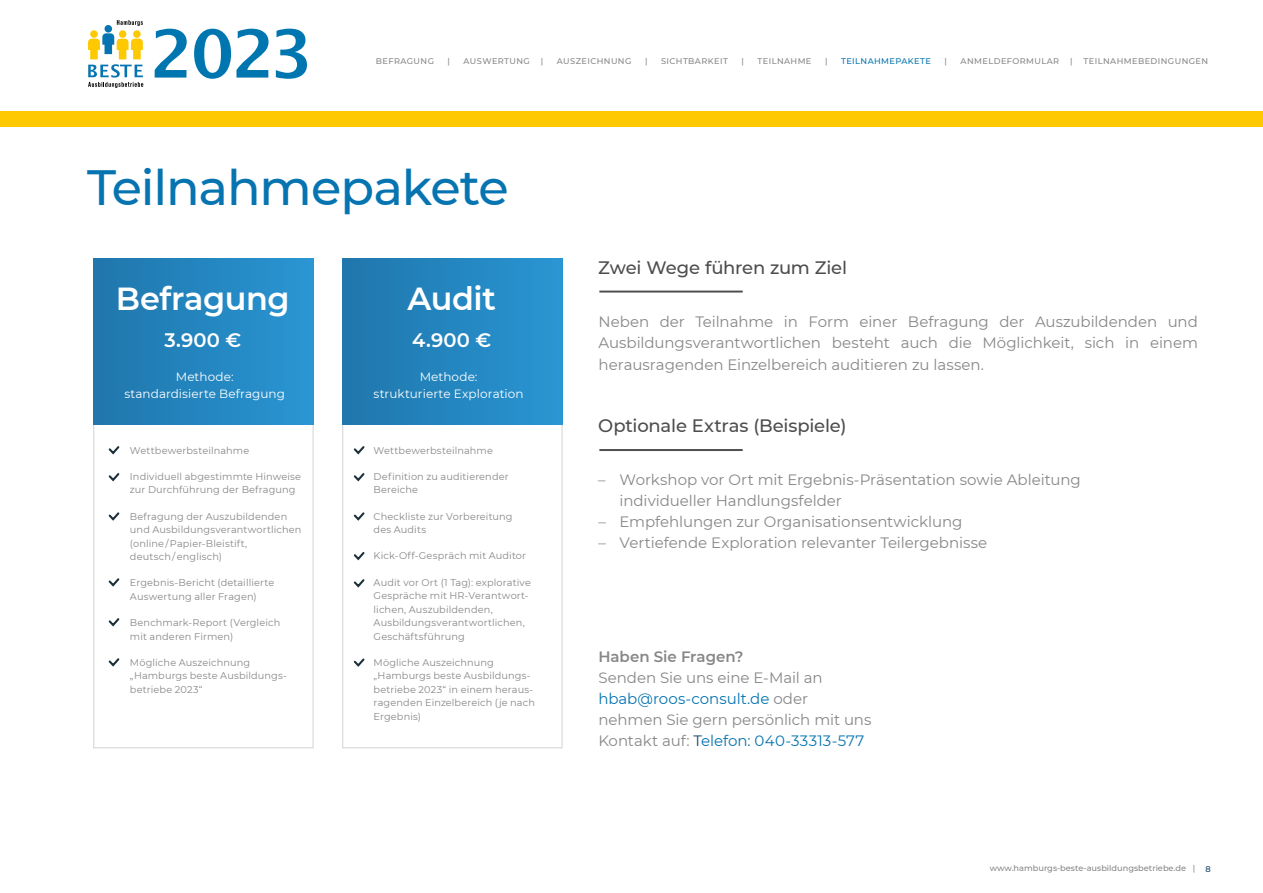
<style>
.page{position:relative;width:1263px;height:893px;background:#fff}
.page>*{position:absolute;margin:0;border:0;box-sizing:border-box;transform-origin:0 0}
.t1{font:700 66px "Lucida Grande";color:#0076b1}
.t2{font:500 49.5px "Montserrat";letter-spacing:-.025em;color:#0674b0}
.t3{font:600 31.95px "Montserrat";letter-spacing:-.01em;color:#fff}
.t4{font:600 19.5px "Montserrat";letter-spacing:.01em;color:#fff}
.t5{font:500 18px "Montserrat";letter-spacing:-.01em;color:#4d4d4d}
.t6{font:15px/21px "Montserrat";letter-spacing:-.005em;color:#878787}
.t7{font:600 15px "Montserrat";color:#878787}
.t8{font:12px/16.6px "Montserrat";letter-spacing:.005em;color:#fff;text-align:center}
.t9{font:9.75px/13.5px "Montserrat";letter-spacing:.015em;color:#878787}
.t10{font:500 8.25px "Montserrat";letter-spacing:.05em;color:#878787}
.t11{font:500 8.25px "Montserrat";color:#878787}
.t12{font:500 8.25px "Montserrat";letter-spacing:.05em;color:#0674b0}
.s1{color:#0674b0}
.s2{color:#144569}
</style>
<div class="page">
<div style="left:93px;top:258px;width:221px;height:490px;border:1px solid #dadada"></div>
<div style="left:342px;top:258px;width:221px;height:490px;border:1px solid #dadada"></div>
<div style="left:94px;top:259px;width:219px;height:165px;background:linear-gradient(to right,#2076ac,#2996d3)"></div>
<div style="left:343px;top:259px;width:219px;height:165px;background:linear-gradient(to right,#2076ac,#2996d3)"></div>
<hr style="left:599px;top:449px;width:144px;height:2px;background:#4d4d4d">
<hr style="left:599px;top:291px;width:144px;height:2px;background:#4d4d4d">
<svg style="left:108px;top:446px;width:12px;height:9px"></svg>
<svg style="left:353px;top:446px;width:12px;height:9px"></svg>
<svg style="left:108px;top:473px;width:12px;height:9px"></svg>
<svg style="left:353px;top:473px;width:12px;height:9px"></svg>
<svg style="left:108px;top:512px;width:12px;height:9px"></svg>
<svg style="left:353px;top:512px;width:12px;height:9px"></svg>
<svg style="left:108px;top:578px;width:12px;height:9px"></svg>
<svg style="left:353px;top:552px;width:12px;height:9px"></svg>
<svg style="left:108px;top:618px;width:12px;height:9px"></svg>
<svg style="left:353px;top:579px;width:12px;height:9px"></svg>
<svg style="left:108px;top:658px;width:12px;height:9px"></svg>
<svg style="left:353px;top:658px;width:12px;height:9px"></svg>
<div style="left:0;top:111px;width:1263px;height:15px;background:#fec900"></div>
<svg style="left:90px;top:30px;width:8px;height:8px"></svg>
<div style="left:105px;top:25px;width:7px;height:8px;background:#0674b0;border-radius:50%"></div>
<div style="left:119px;top:30px;width:7px;height:8px;background:#fec900;border-radius:50%"></div>
<svg style="left:133px;top:30px;width:8px;height:8px"></svg>
<svg style="left:117px;top:20px;width:26px;height:6px"></svg>
<svg style="left:88px;top:33px;width:55px;height:55px"></svg>
<h1 class="t1" style="left:150px;top:0;width:165px">2023</h1>
<p class="t10" style="left:376px;top:56px;width:60px">BEFRAGUNG</p>
<p class="t10" style="left:448px;top:56px;width:4px">|</p>
<p class="t10" style="left:464px;top:56px;width:68px">AUSWERTUNG</p>
<p class="t10" style="left:541px;top:56px;width:4px">|</p>
<p class="t10" style="left:557px;top:56px;width:76px">AUSZEICHNUNG</p>
<p class="t10" style="left:645px;top:56px;width:4px">|</p>
<p class="t10" style="left:661px;top:56px;width:68px">SICHTBARKEIT</p>
<p class="t10" style="left:741px;top:56px;width:4px">|</p>
<p class="t10" style="left:757px;top:56px;width:55px">TEILNAHME</p>
<p class="t10" style="left:825px;top:56px;width:4px">|</p>
<p class="t12" style="left:841px;top:56px;width:91px">TEILNAHMEPAKETE</p>
<p class="t10" style="left:944px;top:56px;width:4px">|</p>
<p class="t10" style="left:961px;top:56px;width:100px">ANMELDEFORMULAR</p>
<p class="t10" style="left:1070px;top:56px;width:4px">|</p>
<p class="t10" style="left:1084px;top:56px;width:126px">TEILNAHMEBEDINGUNGEN</p>
<h2 class="t2" style="left:87px;top:153px;width:423px">Teilnahmepakete</h2>
<h3 class="t3" style="left:116px;top:276px;width:175px">Befragung</h3>
<h3 class="t3" style="left:408px;top:276px;width:90px">Audit</h3>
<h3 class="t4" style="left:164px;top:327px;width:78px">3.900 €</h3>
<h3 class="t4" style="left:412px;top:327px;width:80px">4.900 €</h3>
<p class="t8" style="left:124px;top:368px;width:162px">Methode:<br>standardisierte Befragung</p>
<p class="t8" style="left:373px;top:368px;width:152px">Methode:<br>strukturierte Exploration</p>
<p class="t9" style="left:130px;top:443px;width:121px">Wettbewerbsteilnahme</p>
<p class="t9" style="left:130px;top:469px;width:173px">Individuell abgestimmte Hinweise zur Durchführung der Befragung</p>
<p class="t9" style="left:130px;top:509px;width:173px">Befragung der Auszubildenden und Ausbildungsverantwortlichen (online / Papier-Bleistift,<br>deutsch / englisch)</p>
<p class="t9" style="left:130px;top:576px;width:146px">Ergebnis-Bericht (detaillierte<br>Auswertung aller Fragen)</p>
<p class="t9" style="left:130px;top:616px;width:152px">Benchmark-Report (Vergleich mit anderen Firmen)</p>
<p class="t9" style="left:130px;top:655px;width:157px">Mögliche Auszeichnung „Hamburgs beste Ausbildungs&shy;betriebe 2023“</p>
<p class="t9" style="left:374px;top:443px;width:121px">Wettbewerbsteilnahme</p>
<p class="t9" style="left:374px;top:469px;width:137px">Definition zu auditierender<br>Bereiche</p>
<p class="t9" style="left:374px;top:509px;width:140px">Checkliste zur Vorbereitung des Audits</p>
<p class="t9" style="left:374px;top:549px;width:154px">Kick-Off-Gespräch mit Auditor</p>
<p class="t9" style="left:374px;top:575px;width:159px">Audit vor Ort (1 Tag): explorative<br>Gespräche mit HR-Verantwort&shy;lichen, Auszubildenden,<br>Ausbildungsverantwortlichen,<br>Geschäftsführung</p>
<p class="t9" style="left:374px;top:655px;width:163px">Mögliche Auszeichnung „Hamburgs beste Ausbildungs&shy;betriebe 2023“ in einem heraus&shy;ragenden Einzelbereich (je nach<br>Ergebnis)</p>
<h3 class="t5" style="left:598px;top:255px;width:250px">Zwei Wege führen zum Ziel</h3>
<h3 class="t6" style="left:598px;top:311px;width:601px;text-align:justify">Neben der Teilnahme in Form einer Befragung der Auszubildenden und Ausbildungsverantwortlichen besteht auch die Möglichkeit, sich in einem herausragenden Einzelbereich auditieren zu lassen.</h3>
<h3 class="t5" style="left:598px;top:413px;width:250px">Optionale Extras (Beispiele)</h3>
<h3 class="t6" style="left:620px;top:469px;width:463px;text-indent:-21px">– Workshop vor Ort mit Ergebnis-Präsentation sowie Ableitung individueller Handlungsfelder</h3>
<h3 class="t6" style="left:598px;top:511px;width:366px">– Empfehlungen zur Organisationsentwicklung</h3>
<h3 class="t6" style="left:598px;top:532px;width:390px">– Vertiefende Exploration relevanter Teilergebnisse</h3>
<h3 class="t7" style="left:598px;top:646px;width:147px">Haben Sie Fragen?</h3>
<h3 class="t6" style="left:598px;top:667px;width:275px">Senden Sie uns eine E-Mail an <span class="s1">hbab@roos-consult.de</span> oder nehmen Sie gern persönlich mit uns<br>Kontakt auf: <span class="s2">T</span><span class="s1">elefon: 040-33313-577</span></h3>
<p class="t11" style="left:990px;top:862px;width:223px">www.hamburgs-beste-ausbildungsbetriebe.de | <span class="s2">8</span></p>
</div>
